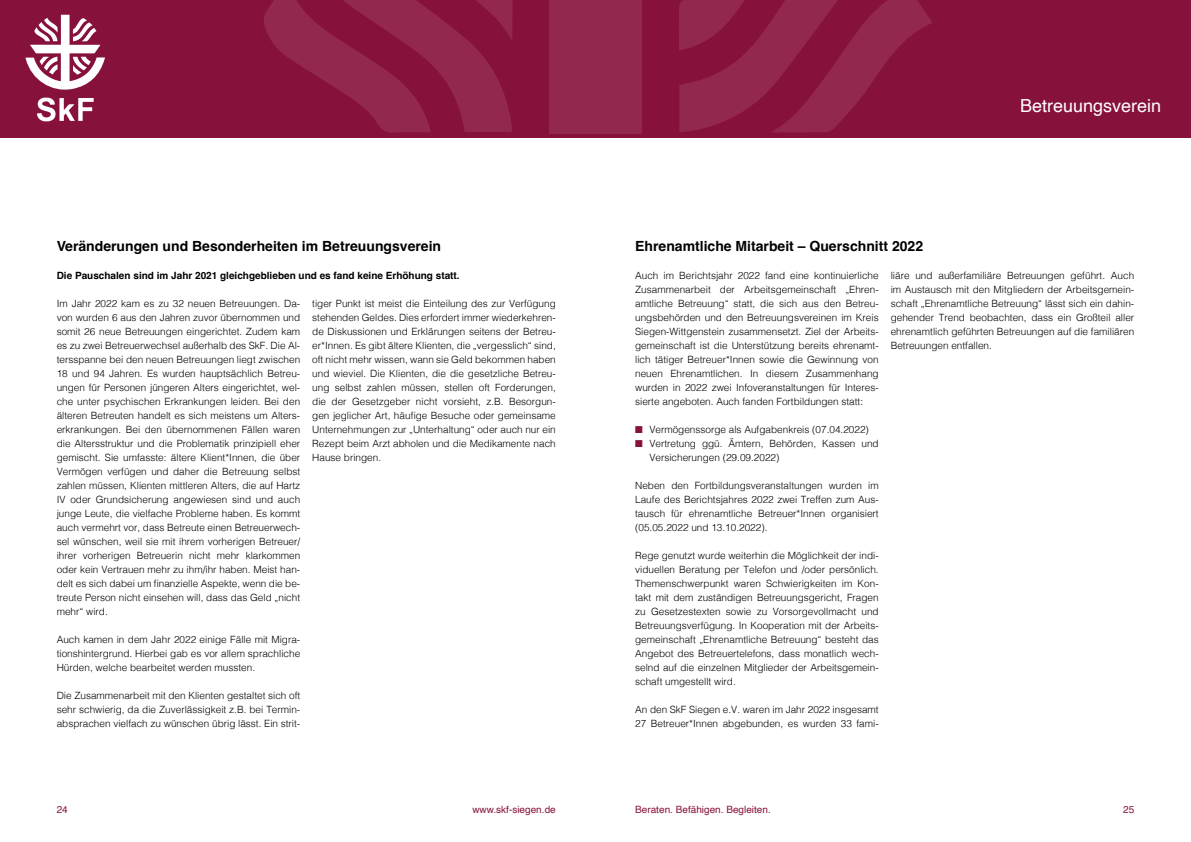
<style>
.page{position:relative;width:1191px;height:842px;background:#fff}
.page>*{position:absolute;margin:0;border:0;box-sizing:border-box;transform-origin:0 0}
.t1{font:18px "Helvetica";color:#fff}
.t2{font:700 14px "Helvetica";color:#000}
.t3{font:300 10px/14px "Helvetica";color:#000;text-align:justify}
.t4{font:700 10px "Helvetica";color:#000}
.t5{font:10px "Helvetica";color:#87113d}
.s1{color:#87113d}
</style>
<div class="page">
<div style="left:0;top:0;width:1191px;height:137px;background:#87113d"></div>
<div style="left:549px;top:0;width:93px;height:133px;background:#922850"></div>
<svg style="left:679px;top:0;width:253px;height:133px"></svg>
<svg style="left:264px;top:0;width:248px;height:133px"></svg>
<svg style="left:26px;top:15px;width:79px;height:106px"></svg>
<h2 class="t2" style="left:57px;top:238px;width:386px">Veränderungen und Besonderheiten im Betreuungsverein</h2>
<p class="t4" style="left:57px;top:269px;width:404px">Die Pauschalen sind im Jahr 2021 gleichgeblieben und es fand keine Erhöhung statt.</p>
<p class="t3" style="left:57px;top:296px;width:245px">Im Jahr 2022 kam es zu 32 neuen Betreuungen. Da&shy;von wurden 6 aus den Jahren zuvor übernommen und somit 26 neue Betreuungen eingerichtet. Zudem kam es zu zwei Betreuerwechsel außerhalb des SkF. Die Al&shy;tersspanne bei den neuen Betreuungen liegt zwischen 18 und 94 Jahren. Es wurden hauptsächlich Betreu&shy;ungen für Personen jüngeren Alters eingerichtet, wel&shy;che unter psychischen Erkrankungen leiden. Bei den älteren Betreuten handelt es sich meistens um Alters&shy;erkrankungen. Bei den übernommenen Fällen waren die Altersstruktur und die Problematik prinzipiell eher gemischt. Sie umfasste: ältere Klient*Innen, die über Vermögen verfügen und daher die Betreuung selbst zahlen müssen, Klienten mittleren Alters, die auf Hartz IV oder Grundsicherung angewiesen sind und auch junge Leute, die vielfache Probleme haben. Es kommt auch vermehrt vor, dass Betreute einen Betreuerwech&shy;sel wünschen, weil sie mit ihrem vorherigen Betreuer/ ihrer vorherigen Betreuerin nicht mehr klarkommen oder kein Vertrauen mehr zu ihm/ihr haben. Meist han&shy;delt es sich dabei um finanzielle Aspekte, wenn die be&shy;treute Person nicht einsehen will, dass das Geld „nicht mehr“ wird.</p>
<p class="t3" style="left:57px;top:632px;width:245px">Auch kamen in dem Jahr 2022 einige Fälle mit Migra&shy;tionshintergrund. Hierbei gab es vor allem sprachliche Hürden, welche bearbeitet werden mussten.</p>
<p class="t3" style="left:57px;top:688px;width:245px">Die Zusammenarbeit mit den Klienten gestaltet sich oft sehr schwierig, da die Zuverlässigkeit z.B. bei Termin&shy;absprachen vielfach zu wünschen übrig lässt. Ein strit-</p>
<p class="t3" style="left:312px;top:296px;width:245px">tiger Punkt ist meist die Einteilung des zur Verfügung stehenden Geldes. Dies erfordert immer wiederkehren&shy;de Diskussionen und Erklärungen seitens der Betreu&shy;er*Innen. Es gibt ältere Klienten, die „vergesslich“ sind, oft nicht mehr wissen, wann sie Geld bekommen haben und wieviel. Die Klienten, die die gesetzliche Betreu&shy;ung selbst zahlen müssen, stellen oft Forderungen, die der Gesetzgeber nicht vorsieht, z.B. Besorgun&shy;gen jeglicher Art, häufige Besuche oder gemeinsame Unternehmungen zur „Unterhaltung“ oder auch nur ein Rezept beim Arzt abholen und die Medikamente nach Hause bringen.</p>
<h1 class="t1" style="left:1020px;top:92px;width:143px">Betreuungsverein</h1>
<h2 class="t2" style="left:635px;top:238px;width:289px">Ehrenamtliche Mitarbeit – Querschnitt 2022</h2>
<p class="t3" style="left:635px;top:268px;width:245px">Auch im Berichtsjahr 2022 fand eine kontinuierliche Zusammenarbeit der Arbeitsgemeinschaft „Ehren&shy;amtliche Betreuung“ statt, die sich aus den Betreu&shy;ungsbehörden und den Betreuungsvereinen im Kreis Siegen-Wittgenstein zusammensetzt. Ziel der Arbeits&shy;gemeinschaft ist die Unterstützung bereits ehrenamt&shy;lich tätiger Betreuer*Innen sowie die Gewinnung von neuen Ehrenamtlichen. In diesem Zusammenhang wurden in 2022 zwei Infoveranstaltungen für Interes&shy;sierte angeboten. Auch fanden Fortbildungen statt:</p>
<p class="t3" style="left:635px;top:422px;width:235px"><span class="s1">■</span> Vermögenssorge als Aufgabenkreis (07.04.2022)</p>
<p class="t3" style="left:649px;top:436px;width:231px;text-indent:-14px"><span class="s1">■</span> Vertretung ggü. Ämtern, Behörden, Kassen und<br>Versicherungen (29.09.2022)</p>
<p class="t3" style="left:635px;top:478px;width:245px">Neben den Fortbildungsveranstaltungen wurden im Laufe des Berichtsjahres 2022 zwei Treffen zum Aus&shy;tausch für ehrenamtliche Betreuer*Innen organisiert (05.05.2022 und 13.10.2022).</p>
<p class="t3" style="left:635px;top:548px;width:245px">Rege genutzt wurde weiterhin die Möglichkeit der indi&shy;viduellen Beratung per Telefon und /oder persönlich.<br>Themenschwerpunkt waren Schwierigkeiten im Kon&shy;takt mit dem zuständigen Betreuungsgericht, Fragen zu Gesetzestexten sowie zu Vorsorgevollmacht und Betreuungsverfügung. In Kooperation mit der Arbeits&shy;gemeinschaft „Ehrenamtliche Betreuung“ besteht das Angebot des Betreuertelefons, dass monatlich wech&shy;selnd auf die einzelnen Mitglieder der Arbeitsgemein&shy;schaft umgestellt wird.</p>
<p class="t3" style="left:635px;top:702px;width:245px">An den SkF Siegen e.V. waren im Jahr 2022 insgesamt<br>27 Betreuer*Innen abgebunden, es wurden 33 fami-</p>
<p class="t3" style="left:890px;top:268px;width:245px">liäre und außerfamiliäre Betreuungen geführt. Auch im Austausch mit den Mitgliedern der Arbeitsgemein&shy;schaft „Ehrenamtliche Betreuung“ lässt sich ein dahin&shy;gehender Trend beobachten, dass ein Großteil aller ehrenamtlich geführten Betreuungen auf die familiären Betreuungen entfallen.</p>
<p class="t5" style="left:57px;top:801px;width:13px">24</p>
<p class="t5" style="left:472px;top:801px;width:85px">www.skf-siegen.de</p>
<p class="t5" style="left:635px;top:801px;width:137px">Beraten. Befähigen. Begleiten.</p>
<p class="t5" style="left:1123px;top:801px;width:13px">25</p>
</div>
